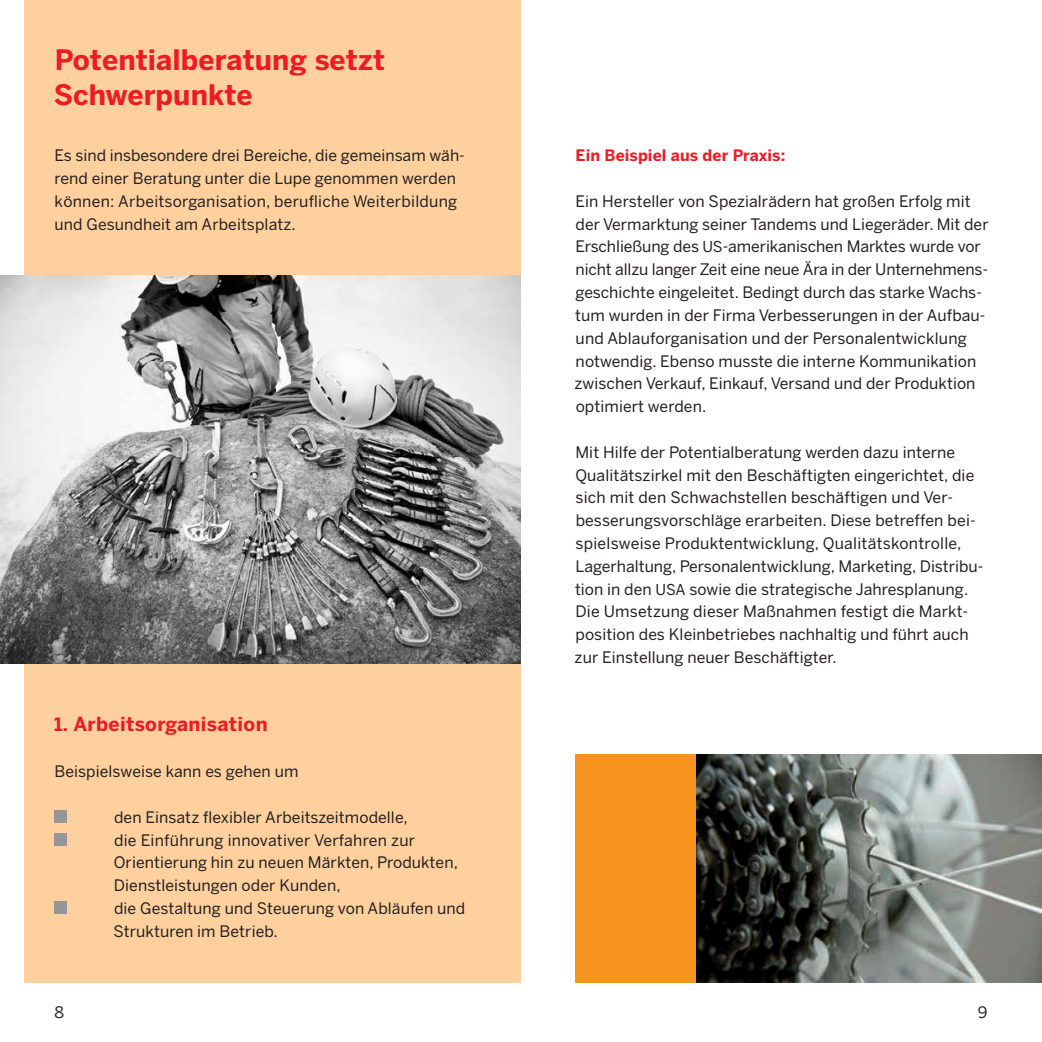
<style>
.page{position:relative;width:1042px;height:1042px;background:#fff}
.page>*{position:absolute;margin:0;border:0;box-sizing:border-box;transform-origin:0 0}
.t1{font:700 28px/35px "Benton Sans";letter-spacing:.005em;color:#ed1c24}
.t2{font:700 19.25px "Benton Sans";letter-spacing:.02em;color:#ed1c24}
.t3{font:15.75px/22.8px "Benton Sans";letter-spacing:.005em;color:#231f20}
.t4{font:700 15.75px "Benton Sans";letter-spacing:.005em;color:#ed1c24}
.s1{font-size:18.38px}
.s2{font-size:14.88px}
</style>
<div class="page">
<div style="left:25px;top:0;width:496px;height:982px;background:#fed09e"></div>
<div style="left:55px;top:810px;width:12px;height:13px;background:#949698"></div>
<div style="left:55px;top:833px;width:12px;height:12px;background:#949698"></div>
<div style="left:55px;top:901px;width:12px;height:13px;background:#949698"></div>
<img style="left:0;top:275px;width:521px;height:388px">
<div style="left:575px;top:754px;width:121px;height:228px;background:#f7941d"></div>
<img style="left:696px;top:754px;width:346px;height:228px">
<h1 class="t1" style="left:54px;top:42px;width:333px">Potentialberatung setzt<br>Schwerpunkte</h1>
<p class="t3" style="left:54px;top:144px;width:412px">Es sind insbesondere drei Bereiche, die gemeinsam wäh&shy;rend einer Beratung unter die Lupe genommen werden können: Arbeitsorganisation, berufliche Weiterbildung und Gesundheit am Arbeitsplatz.</p>
<p class="t2" style="left:54px;top:713px;width:215px"><span class="s1">1.</span> Arbeitsorganisation</p>
<p class="t3" style="left:54px;top:760px;width:245px">Beispielsweise kann es gehen um</p>
<p class="t3" style="left:113px;top:805px;width:353px">den Einsatz flexibler Arbeitszeitmodelle,<br>die Einführung innovativer Verfahren zur Orientierung hin zu neuen Märkten, Produkten, Dienstleistungen oder Kunden,<br>die Gestaltung und Steuerung von Abläufen und Strukturen im Betrieb.</p>
<p class="t4" style="left:576px;top:146px;width:211px">Ein Beispiel aus der Praxis:</p>
<p class="t3" style="left:574px;top:189px;width:415px">Ein Hersteller von Spezialrädern hat großen Erfolg mit der Vermarktung seiner Tandems und Liegeräder. Mit der Erschließung des <span class="s2">US</span>-amerikanischen Marktes wurde vor nicht allzu langer Zeit eine neue Ära in der Unternehmens&shy;geschichte eingeleitet. Bedingt durch das starke Wachs&shy;tum wurden in der Firma Verbesserungen in der Aufbau&shy;und Ablauforganisation und der Personalentwicklung notwendig. Ebenso musste die interne Kommunikation zwischen Verkauf, Einkauf, Versand und der Produktion optimiert werden.</p>
<p class="t3" style="left:574px;top:440px;width:410px">Mit Hilfe der Potentialberatung werden dazu interne Qualitätszirkel mit den Beschäftigten eingerichtet, die sich mit den Schwachstellen beschäftigen und Ver&shy;besserungsvorschläge erarbeiten. Diese betreffen bei&shy;spielsweise Produktentwicklung, Qualitätskontrolle, Lagerhaltung, Personalentwicklung, Marketing, Distribu&shy;tion in den <span class="s2">USA</span> sowie die strategische Jahresplanung.<br>Die Umsetzung dieser Maßnahmen festigt die Markt&shy;position des Kleinbetriebes nachhaltig und führt auch zur Einstellung neuer Beschäftigter.</p>
<p class="t3" style="left:55px;top:1000px;width:11px">8</p>
<p class="t3" style="left:977px;top:1000px;width:11px">9</p>
</div>
